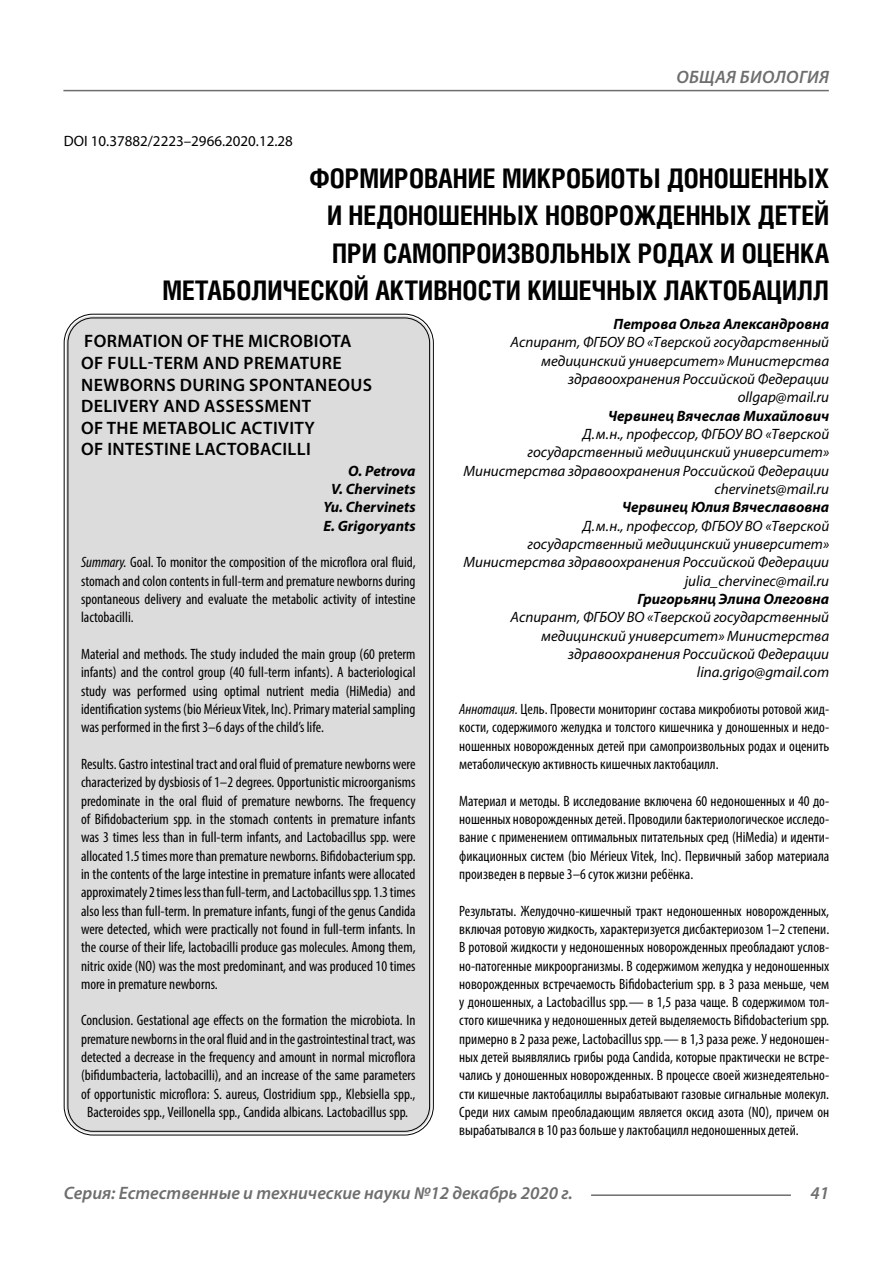
<style>
.page{position:relative;width:893px;height:1263px;background:#fff}
.page>*{position:absolute;margin:0;border:0;box-sizing:border-box;transform-origin:0 0}
.Header{font:700 27px/37.5px "Helios Cond C";color:#000;text-align:right}
.Header-eng{font:600 18px/21.6px "Myriad Pro";letter-spacing:.02em;color:#000}
.t1{font:italic 600 18px "Myriad Pro";color:#6e6e6e}
.t2{font:italic 600 18px "Myriad Pro";letter-spacing:.02em;color:#6e6e6e}
.Annotation-eng{font:condensed 15px/18.3px "Myriad Pro";color:#000;text-align:justify}
.Annotation-rus{font:condensed 15px/18.3px "Myriad Pro";color:#000;text-align:justify}
.Author-doc{font:italic 15px/18.3px "Myriad Pro";color:#000;text-align:right}
.Author{font:italic 700 15px "Myriad Pro";color:#000}
.Author-email{font:italic 15px "Myriad Pro";color:#000}
.Author-eng{font:italic 700 15px "Myriad Pro";color:#000}
.DOI{font:15px "Myriad Pro";color:#000}
.s1{font-style:italic}
</style>
<div class="page">
<div style="left:66px;top:316px;width:365px;height:817px;background:#dcdcdc;border-radius:27px"></div>
<hr style="left:591px;top:1194px;width:200px;height:2px;background:#6e6e6e">
<hr style="left:63px;top:90px;width:766px;height:1px;background:#6e6e6e">
<p class="t2" style="left:676px;top:66px;width:154px">ОБЩАЯ БИОЛОГИЯ</p>
<p class="DOI" style="left:64px;top:132px;width:231px">DOI 10.37882/2223–2966.2020.12.28</p>
<p class="Header" style="left:162px;top:159px;width:668px">ФОРМИРОВАНИЕ МИКРОБИОТЫ ДОНОШЕННЫХ<br>И НЕДОНОШЕННЫХ НОВОРОЖДЕННЫХ ДЕТЕЙ<br>ПРИ САМОПРОИЗВОЛЬНЫХ РОДАХ И ОЦЕНКА МЕТАБОЛИЧЕСКОЙ АКТИВНОСТИ КИШЕЧНЫХ ЛАКТОБАЦИЛЛ</p>
<p class="Author" style="left:614px;top:314px;width:217px">Петрова Ольга Александровна</p>
<p class="Author-doc" style="left:511px;top:333px;width:320px">Аспирант, ФГБОУ ВО «Тверской государственный медицинский университет» Министерства здравоохранения Российской Федерации</p>
<p class="Author-email" style="left:738px;top:388px;width:93px">ollgap@mail.ru</p>
<p class="Author" style="left:608px;top:406px;width:223px">Червинец Вячеслав Михайлович</p>
<p class="Author-doc" style="left:463px;top:425px;width:367px">Д.м.н., профессор, ФГБОУ ВО «Тверской<br>государственный медицинский университет»<br>Министерства здравоохранения Российской Федерации</p>
<p class="Author-email" style="left:714px;top:480px;width:116px">chervinets@mail.ru</p>
<p class="Author" style="left:622px;top:498px;width:208px">Червинец Юлия Вячеславовна</p>
<p class="Author-doc" style="left:463px;top:516px;width:367px">Д.м.н., профессор, ФГБОУ ВО «Тверской<br>государственный медицинский университет»<br>Министерства здравоохранения Российской Федерации</p>
<p class="Author-email" style="left:685px;top:571px;width:146px">julia_chervinec@mail.ru</p>
<p class="Author" style="left:637px;top:589px;width:193px">Григорьянц Элина Олеговна</p>
<p class="Author-doc" style="left:511px;top:608px;width:320px">Аспирант, ФГБОУ ВО «Тверской государственный медицинский университет» Министерства здравоохранения Российской Федерации</p>
<p class="Author-email" style="left:697px;top:663px;width:134px">lina.grigo@gmail.com</p>
<p class="Annotation-rus" style="left:459px;top:700px;width:371px"><span class="s1">Аннотация.</span> Цель. Провести мониторинг состава микробиоты ротовой жид&shy;кости, содержимого желудка и толстого кишечника у доношенных и недо&shy;ношенных новорожденных детей при самопроизвольных родах и оценить метаболическую активность кишечных лактобацилл.</p>
<p class="Annotation-rus" style="left:459px;top:791px;width:371px">Материал и методы. В исследование включена 60 недоношенных и 40 до&shy;ношенных новорожденных детей. Проводили бактериологическое исследо&shy;вание с применением оптимальных питательных сред (HiMedia) и иденти&shy;фикационных систем (bio Mérieux Vitek, Inc). Первичный забор материала произведен в первые 3–6 суток жизни ребёнка.</p>
<p class="Annotation-rus" style="left:459px;top:901px;width:371px">Результаты. Желудочно-кишечный тракт недоношенных новорожденных, включая ротовую жидкость, характеризуется дисбактериозом 1–2 степени.<br>В ротовой жидкости у недоношенных новорожденных преобладают услов&shy;но-патогенные микроорганизмы. В содержимом желудка у недоношенных новорожденных встречаемость Bifidobacterium spp. в 3 раза меньше, чем у доношенных, а Lactobacillus spp.— в 1,5 раза чаще. В содержимом тол&shy;стого кишечника у недоношенных детей выделяемость Bifidobacterium spp. примерно в 2 раза реже, Lactobacillus spp.— в 1,3 раза реже. У недоношен&shy;ных детей выявлялись грибы рода Candida, которые практически не встре&shy;чались у доношенных новорожденных. В процессе своей жизнедеятельно&shy;сти кишечные лактобациллы вырабатывают газовые сигнальные молекул.<br>Среди них самым преобладающим является оксид азота (NO), причем он вырабатывался в 10 раз больше у лактобацилл недоношенных детей.</p>
<p class="Header-eng" style="left:81px;top:330px;width:292px">FORMATION OF THE MICROBIOTA<br>OF FULL-TERM AND PREMATURE<br>NEWBORNS DURING SPONTANEOUS<br>DELIVERY AND ASSESSMENT<br>OF THE METABOLIC ACTIVITY<br>OF INTESTINE LACTOBACILLI</p>
<p class="Author-eng" style="left:348px;top:461px;width:69px">O. Petrova</p>
<p class="Author-eng" style="left:331px;top:479px;width:86px">V. Chervinets</p>
<p class="Author-eng" style="left:323px;top:498px;width:94px">Yu. Chervinets</p>
<p class="Author-eng" style="left:324px;top:516px;width:93px">E. Grigoryants</p>
<p class="Annotation-eng" style="left:81px;top:553px;width:336px"><span class="s1">Summary.</span> Goal. To monitor the composition of the microflora oral fluid, stomach and colon contents in full-term and premature newborns during spontaneous delivery and evaluate the metabolic activity of intestine lactobacilli.</p>
<p class="Annotation-eng" style="left:81px;top:645px;width:336px">Material and methods. The study included the main group (60 preterm infants) and the control group (40 full-term infants). A bacteriological study was performed using optimal nutrient media (HiMedia) and identification systems (bio Mérieux Vitek, Inc). Primary material sampling was performed in the first 3–6 days of the child’s life.</p>
<p class="Annotation-eng" style="left:81px;top:755px;width:336px">Results. Gastro intestinal tract and oral fluid of premature newborns were characterized by dysbiosis of 1–2 degrees. Opportunistic microorganisms predominate in the oral fluid of premature newborns. The frequency of Bifidobacterium spp. in the stomach contents in premature infants was 3 times less than in full-term infants, and Lactobacillus spp. were allocated 1.5 times more than premature newborns. Bifidobacterium spp. in the contents of the large intestine in premature infants were allocated approximately 2 times less than full-term, and Lactobacillus spp. 1.3 times also less than full-term. In premature infants, fungi of the genus Candida were detected, which were practically not found in full-term infants. In the course of their life, lactobacilli produce gas molecules. Among them, nitric oxide (NO) was the most predominant, and was produced 10 times more in premature newborns.</p>
<p class="Annotation-eng" style="left:81px;top:1011px;width:336px;text-align:center">Conclusion. Gestational age effects on the formation the microbiota. In premature newborns in the oral fluid and in the gastrointestinal tract, was detected a decrease in the frequency and amount in normal microflora (bifidumbacteria, lactobacilli), and an increase of the same parameters of opportunistic microflora: S. aureus, Clostridium spp., Klebsiella spp., Bacteroides spp., Veillonella spp., Candida albicans. Lactobacillus spp.</p>
<p class="t1" style="left:64px;top:1182px;width:510px">Серия: Естественные и технические науки №12 декабрь 2020 г.</p>
<p class="t1" style="left:810px;top:1182px;width:20px">41</p>
</div>
